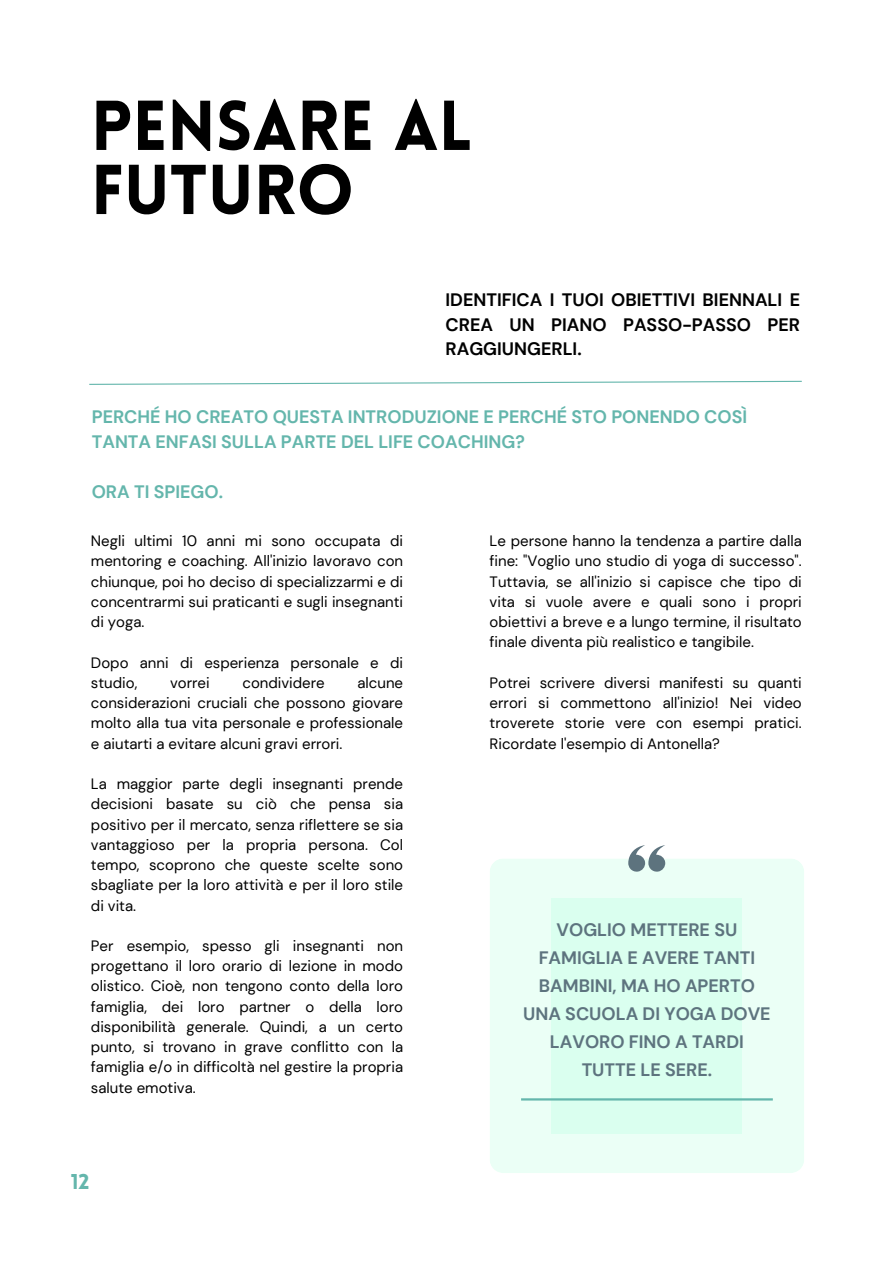
<style>
.page{position:relative;width:893px;height:1264px;background:#fff}
.page>*{position:absolute;margin:0;border:0;box-sizing:border-box;transform-origin:0 0}
.t1{font:900 69px/64.1px "Lovelo";color:#000}
.t2{font:900 21px "Lovelo";color:#64b6ac}
.t3{font:700 18px/24.8px "DM Sans";color:#64b6ac}
.t4{font:700 18px/28px "DM Sans";color:#5d737e;text-align:center}
.t5{font:700 18px/24.8px "DM Sans";color:#000;text-align:justify}
.t6{font:15px/20.2px "DM Sans";color:#000;text-align:justify}
</style>
<div class="page">
<svg style="left:89px;top:380px;width:713px;height:5px"></svg>
<div style="left:490px;top:859px;width:314px;height:314px;background:#ebfff6"></div>
<div style="left:552px;top:897px;width:190px;height:236px;background:#daffef"></div>
<hr style="left:521px;top:1098px;width:251px;height:2px;background:#64b6ac">
<svg style="left:628px;top:845px;width:37px;height:26px"></svg>
<p class="t1" style="left:91px;top:101px;width:383px">PENSARE AL<br>FUTURO</p>
<p class="t5" style="left:445px;top:287px;width:356px">IDENTIFICA I TUOI OBIETTIVI BIENNALI E CREA UN PIANO PASSO-PASSO PER RAGGIUNGERLI.</p>
<p class="t3" style="left:92px;top:405px;width:657px">PERCHÉ HO CREATO QUESTA INTRODUZIONE E PERCHÉ STO PONENDO COSÌ<br>TANTA ENFASI SULLA PARTE DEL LIFE COACHING?</p>
<p class="t3" style="left:92px;top:479px;width:133px">ORA TI SPIEGO.</p>
<p class="t6" style="left:91px;top:531px;width:313px">Negli ultimi 10 anni mi sono occupata di mentoring e coaching. All'inizio lavoravo con chiunque, poi ho deciso di specializzarmi e di concentrarmi sui praticanti e sugli insegnanti di yoga.</p>
<p class="t6" style="left:91px;top:652px;width:313px">Dopo anni di esperienza personale e di studio,</p>
<p class="t6" style="left:91px;top:672px;width:313px;text-indent:266px">alcune considerazioni cruciali che possono giovare molto alla tua vita personale e professionale e aiutarti a evitare alcuni gravi errori.</p>
<p class="t6" style="left:91px;top:773px;width:313px">La maggior parte degli insegnanti prende decisioni basate su ciò che pensa sia positivo per il mercato, senza riflettere se sia vantaggioso per la propria persona. Col tempo, scoprono che queste scelte sono sbagliate per la loro attività e per il loro stile di vita.</p>
<p class="t6" style="left:91px;top:935px;width:313px">Per esempio, spesso gli insegnanti non progettano il loro orario di lezione in modo olistico. Cioè, non tengono conto della loro famiglia, dei loro partner o della loro disponibilità generale. Quindi, a un certo punto, si trovano in grave conflitto con la famiglia e/o in difficoltà nel gestire la propria salute emotiva.</p>
<p class="t6" style="left:170px;top:672px;width:41px">vorrei</p>
<p class="t6" style="left:242px;top:672px;width:84px">condividere</p>
<p class="t2" style="left:71px;top:1173px;width:20px">12</p>
<p class="t6" style="left:489px;top:531px;width:313px">Le persone hanno la tendenza a partire dalla fine: "Voglio uno studio di yoga di successo".<br>Tuttavia, se all'inizio si capisce che tipo di vita si vuole avere e quali sono i propri obiettivi a breve e a lungo termine, il risultato finale diventa più realistico e tangibile.</p>
<p class="t6" style="left:489px;top:672px;width:313px">Potrei scrivere diversi manifesti su quanti errori si commettono all'inizio! Nei video troverete storie vere con esempi pratici.<br>Ricordate l'esempio di Antonella?</p>
<p class="t4" style="left:523px;top:915px;width:249px">VOGLIO METTERE SU<br>FAMIGLIA E AVERE TANTI<br>BAMBINI, MA HO APERTO<br>UNA SCUOLA DI YOGA DOVE<br>LAVORO FINO A TARDI<br>TUTTE LE SERE.</p>
</div>
